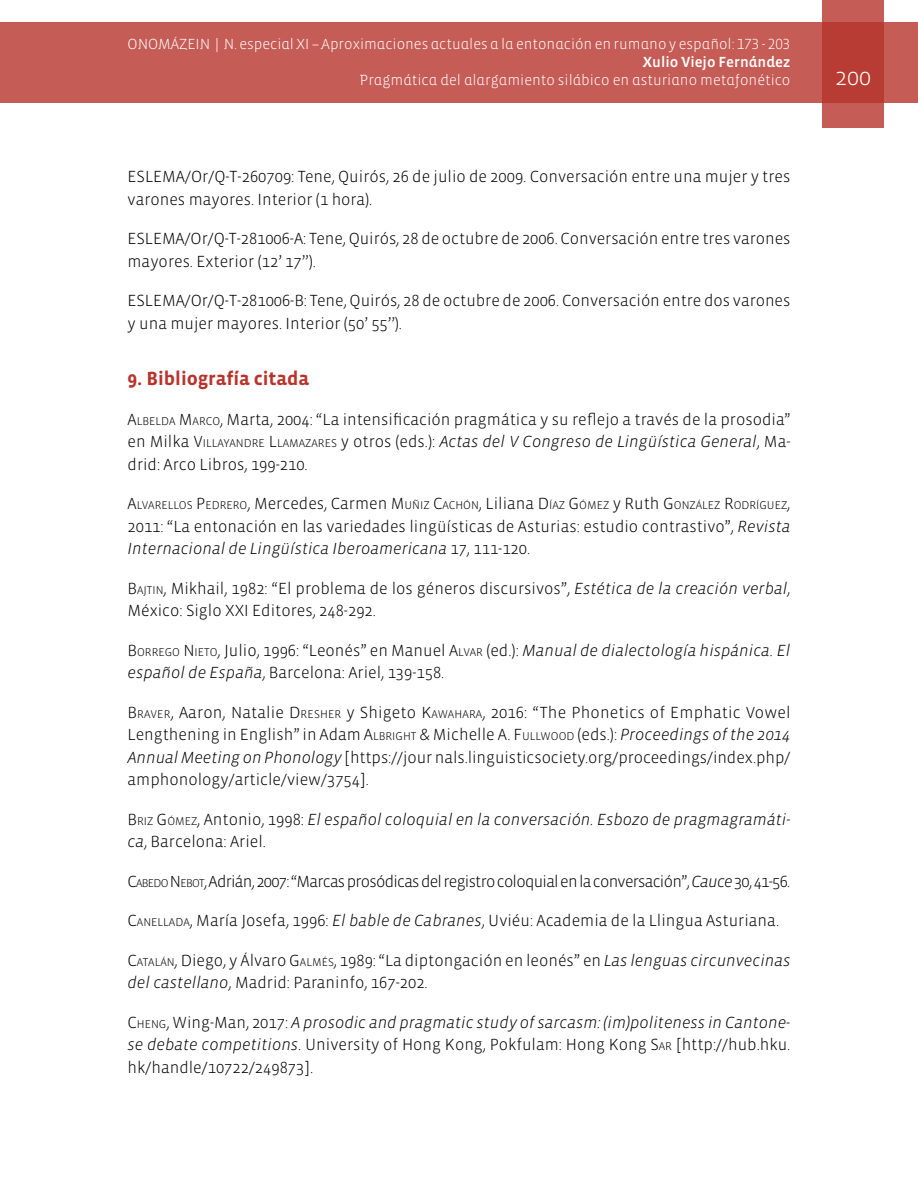
<style>
.page{position:relative;width:918px;height:1188px;background:#fff}
.page>*{position:absolute;margin:0;border:0;box-sizing:border-box;transform-origin:0 0}
.t1{font:300 24px "Vista Sans";color:#fff}
.t2{font:700 19.5px "Vista Sans";color:#b7342c}
.t3{font:300 16.5px/22.5px "Vista Sans";color:#000}
.t4{font:italic 300 16.5px/22.5px "Vista Sans";color:#000}
.t5{font:300 16.5px "Vista Sans";letter-spacing:-.045em;color:#000}
.t6{font:300 15px "Vista Sans Alt";color:#fff}
.t7{font:15px "Vista Sans Alt Med";color:#fff}
.t8{font:300 11.55px "Vista Sans";color:#000}
.s1{font-style:inherit}
.s2{font-size:11.55px}
.s3{font-size:16.5px}
.s4{font-style:italic}
.s5{font-style:normal}
.s6{font-style:normal;font-size:11.55px}
</style>
<div class="page">
<div style="left:0;top:23px;width:918px;height:80px;background:#c55c56"></div>
<svg style="left:822px;top:0;width:62px;height:128px;background:#bd4740"></svg>
<p class="t6" style="left:128px;top:37px;width:664px">ONOMÁZEIN | N. especial XI – Aproximaciones actuales a la entonación en rumano y español: 173 - 203</p>
<p class="t7" style="left:643px;top:55px;width:149px">Xulio Viejo Fernández</p>
<p class="t6" style="left:360px;top:73px;width:432px">Pragmática del alargamiento silábico en asturiano metafonético</p>
<h1 class="t1" style="left:835px;top:65px;width:37px">200</h1>
<p class="t3" style="left:128px;top:166px;width:664px">ESLEMA/Or/Q-T-260709: Tene, Quirós, 26 de julio de 2009. Conversación entre una mujer y tres varones mayores. Interior (1 hora).</p>
<p class="t3" style="left:128px;top:228px;width:664px">ESLEMA/Or/Q-T-281006-A: Tene, Quirós, 28 de octubre de 2006. Conversación entre tres varones mayores. Exterior (12’ 17’’).</p>
<p class="t3" style="left:128px;top:290px;width:664px">ESLEMA/Or/Q-T-281006-B: Tene, Quirós, 28 de octubre de 2006. Conversación entre dos varones y una mujer mayores. Interior (50’ 55’’).</p>
<p class="t2" style="left:128px;top:369px;width:183px">9. Bibliografía citada</p>
<p class="t3" style="left:128px;top:408px;width:664px"><span class="s1">A</span><span class="s2">LBELDA</span> <span class="s1">M</span><span class="s2">ARCO</span>, Marta, 2004: “La intensificación pragmática y su reflejo a través de la prosodia”</p>
<p class="t8" style="left:128px;top:438px;width:164px"><span class="s3">en Milka</span> <span class="s3">V</span>ILLAYANDRE <span class="s3">L</span>LAMA</p>
<p class="t3" style="left:128px;top:431px;width:664px;text-indent:178px"><span class="s2">ZARES</span> y otros (eds.): <span class="s4">Actas del V Congreso de Lingüística General</span>, Ma&shy;drid: Arco Libros, 199-210.</p>
<p class="t8" style="left:128px;top:500px;width:664px"><span class="s3">A</span>LVARELLOS <span class="s3">P</span>EDRERO<span class="s3">, Mercedes, Carmen</span> <span class="s3">M</span>UÑIZ <span class="s3">C</span>ACHÓN<span class="s3">, Liliana</span> <span class="s3">D</span> ÍAZ <span class="s3">G</span>ÓM EZ <span class="s3">y Ruth</span> <span class="s3">G</span>ONZÁLEZ <span class="s3">R</span>ODRÍG UEZ<span class="s3">,</span></p>
<p class="t3" style="left:128px;top:515px;width:664px">2011: “La entonación en las variedades lingüísticas de Asturias: estudio contrastivo”, <span class="s4">Revista<br>Internacional de Lingüística Iberoamericana</span> 17, 111-120.</p>
<p class="t3" style="left:128px;top:577px;width:664px"><span class="s1">B</span><span class="s2">AJTIN</span>, Mikhail, 1982: “El problema de los géneros discursivos”, <span class="s4">Estética de la creación verbal</span>,<br>México: Siglo XXI Editores, 248-292.</p>
<p class="t3" style="left:128px;top:639px;width:664px"><span class="s1">B</span> <span class="s2">ORREG O</span> <span class="s1">N</span> <span class="s2">IETO</span>, Julio, 1996: “Leonés” en Manuel <span class="s1">A</span><span class="s2">LVAR</span> (ed.): <span class="s4">Manual de dialectología hispánica. El español de España</span>, Barcelona: Ariel, 139-158.</p>
<p class="t3" style="left:128px;top:701px;width:665px;text-align:justify"><span class="s1">B</span> <span class="s2">RAVER</span>, Aaron, Natalie <span class="s1">D</span> <span class="s2">RESHER</span> y Shigeto <span class="s1">K</span><span class="s2">AWAHARA</span>, 2016: “The Phonetics of Emphatic Vowel Lengthening in English” in Adam <span class="s1">A</span><span class="s2">LBRIG HT</span> &amp; Michelle A. <span class="s1">F</span><span class="s2">ULLWOOD</span> (eds.): <span class="s4">Proceedings of the 2014<br>Annual Meeting on Phonology</span> [https://jour nals.linguisticsociety.org/proceedings/index.php/ amphonology/article/view/3754].</p>
<p class="t4" style="left:128px;top:808px;width:664px"><span class="s5">B</span> <span class="s6">RIZ</span> <span class="s5">G</span><span class="s6">ÓM EZ</span><span class="s5">, Antonio, 1998:</span> El español coloquial en la conversación. Esbozo de pragmagramáti&shy;ca<span class="s5">, Barcelona: Ariel.</span></p>
<p class="t5" style="left:128px;top:873px;width:664px"><span class="s1">C</span><span class="s2">ABEDO</span> <span class="s1">N</span> <span class="s2">EBOT</span>, Adrián, 2007: “Marcas prosódicas del registro coloquial en la conversación”, <span class="s4">Cauce</span> 30, 41-56.</p>
<p class="t3" style="left:128px;top:910px;width:653px"><span class="s1">C</span><span class="s2">ANELLADA</span>, María Josefa, 1996: <span class="s4">El bable de Cabranes</span>, Uviéu: Academia de la Llingua Asturiana.</p>
<p class="t3" style="left:128px;top:950px;width:664px"><span class="s1">C</span><span class="s2">ATALÁN</span>, Diego, y Álvaro <span class="s1">G</span><span class="s2">ALM ÉS</span>, 1989: “La diptongación en leonés” en <span class="s4">Las lenguas circunvecinas del castellano</span>, Madrid: Paraninfo, 167-202.</p>
<p class="t3" style="left:128px;top:1012px;width:664px;text-align:justify"><span class="s1">C</span> <span class="s2">HENG</span>, Wing-Man, 2017: <span class="s4">A prosodic and pragmatic study of sarcasm: (im)politeness in Cantone&shy;se debate competitions</span>. University of Hong Kong, Pokfulam: Hong Kong <span class="s1">S</span><span class="s2">AR</span> [http://hub.hku. hk/handle/10722/249873].</p>
</div>
